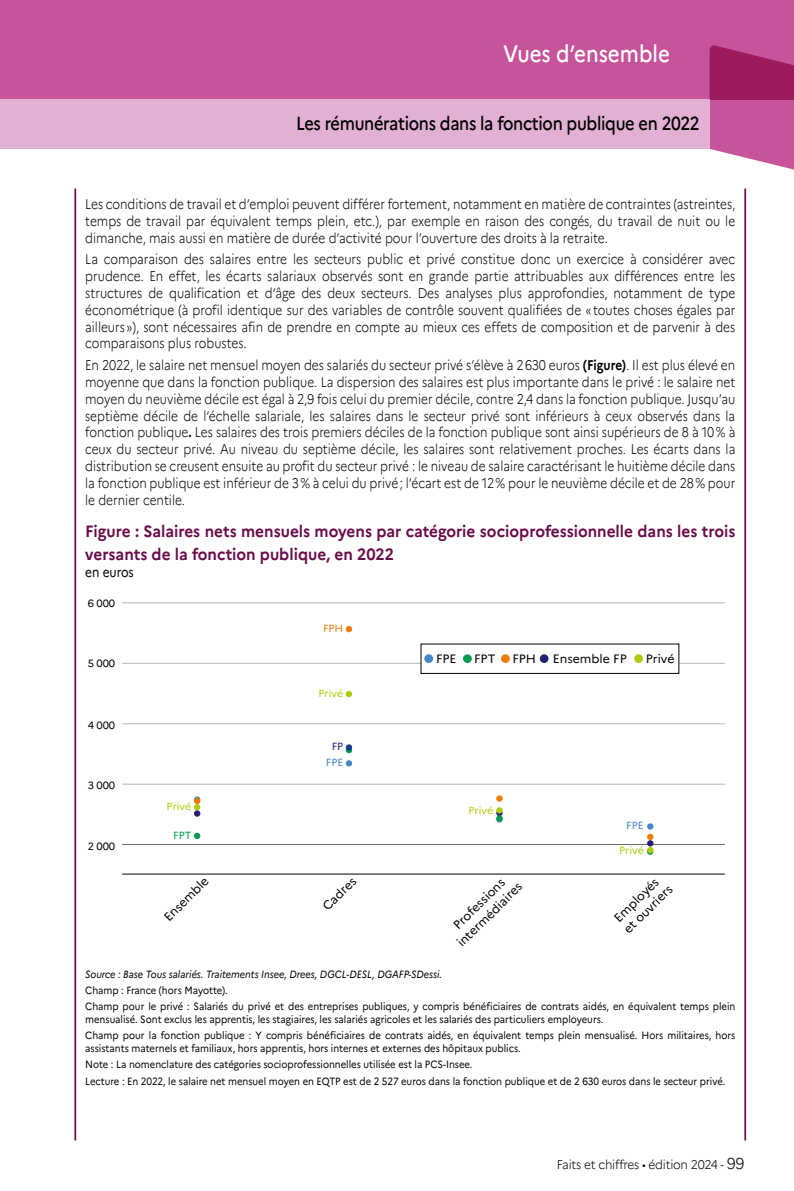
<style>
.page{position:relative;width:794px;height:1191px;background:#fff}
.page>*{position:absolute;margin:0;border:0;box-sizing:border-box;transform-origin:0 0}
.t1{font:500 23.62px "Marianne";color:#fff;scale:.87 1}
.t2{font:500 18.9px "Marianne";letter-spacing:-.02em;color:#000;scale:.87 1}
.t3{font:700 16.45px/22.8px "Marianne";color:#690c49;scale:.94 1}
.t4{font:300 14px/16.8px "Marianne";color:#000;text-align:justify;scale:.85 1}
.t5{font:14px "Marianne";color:#000;scale:.85 1}
.t6{font:300 12.6px "Marianne";letter-spacing:-.02em;color:#000;scale:.94 1}
.t7{font:12.25px/14.7px "Marianne";color:#000;text-align:center}
.t8{font:12.08px "Marianne";color:#000}
.t9{font:10.5px/16.3px "Marianne";color:#000;scale:.9 1}
.t10{font:italic 10.5px "Marianne";color:#000;scale:.9 1}
.t11{font:10.5px "Marianne";color:#000}
.t12{font:10.33px "Marianne";color:#afca0a}
.t13{font:10.33px "Marianne";color:#4587c7}
.t14{font:10.33px "Marianne";color:#009b50}
.t15{font:10.33px "Marianne";color:#ef7c00}
.t16{font:10.33px "Marianne";color:#232171}
.s1{font-weight:700}
.s2{font-size:15.75px}
</style>
<div class="page">
<div style="left:0;top:0;width:794px;height:99px;background:#c7539a"></div>
<svg style="left:709px;top:45px;width:85px;height:125px"></svg>
<div style="left:0;top:99px;width:709px;height:50px;background:#e1b0d2"></div>
<hr style="left:74px;top:189px;width:2px;height:951px;background:#690c49">
<hr style="left:744px;top:189px;width:2px;height:951px;background:#690c49">
<hr style="left:122px;top:602px;width:603px;height:1px;background:#000">
<hr style="left:122px;top:663px;width:603px;height:1px;background:#000">
<hr style="left:122px;top:723px;width:603px;height:1px;background:#000">
<hr style="left:122px;top:784px;width:603px;height:1px;background:#000">
<div style="left:421px;top:644px;width:258px;height:29px;background:#fff"></div>
<div style="left:420px;top:643px;width:259px;height:31px;border:1px solid #000"></div>
<div style="left:540px;top:655px;width:8px;height:7px;background:#232171;border-radius:50%"></div>
<div style="left:540px;top:654px;width:8px;height:9px;border:1px solid #232171;border-radius:50%"></div>
<hr style="left:122px;top:873px;width:603px;height:1px;background:#000">
<svg style="left:346px;top:626px;width:6px;height:6px"></svg>
<svg style="left:346px;top:691px;width:6px;height:6px"></svg>
<svg style="left:346px;top:744px;width:6px;height:9px"></svg>
<svg style="left:496px;top:795px;width:6px;height:6px"></svg>
<hr style="left:122px;top:844px;width:603px;height:1px;background:#000">
<svg style="left:346px;top:760px;width:6px;height:6px"></svg>
<svg style="left:194px;top:796px;width:6px;height:20px"></svg>
<div style="left:194px;top:832px;width:6px;height:7px;border:1px solid #009b50;border-radius:50%"></div>
<svg style="left:496px;top:807px;width:6px;height:15px"></svg>
<svg style="left:647px;top:823px;width:6px;height:31px"></svg>
<div style="left:425px;top:655px;width:7px;height:7px;background:#4587c7;border-radius:50%"></div>
<div style="left:424px;top:654px;width:9px;height:9px;border:1px solid #4587c7;border-radius:50%"></div>
<div style="left:463px;top:655px;width:8px;height:7px;background:#009b50;border-radius:50%"></div>
<div style="left:463px;top:654px;width:9px;height:9px;border:1px solid #009b50;border-radius:50%"></div>
<div style="left:501px;top:655px;width:8px;height:7px;background:#ef7c00;border-radius:50%"></div>
<div style="left:501px;top:654px;width:9px;height:9px;border:1px solid #ef7c00;border-radius:50%"></div>
<div style="left:635px;top:655px;width:7px;height:7px;background:#afca0a;border-radius:50%"></div>
<div style="left:634px;top:654px;width:9px;height:9px;border:1px solid #afca0a;border-radius:50%"></div>
<h1 class="t1" style="left:503px;top:39px;width:193px">Vues d’ensemble</h1>
<h2 class="t2" style="left:296px;top:112px;width:465px">Les rémunérations dans la fonction publique en 2022</h2>
<p class="t4" style="left:85px;top:196px;width:766px">Les conditions de travail et d’emploi peuvent différer fortement, notamment en matière de contraintes (astreintes, temps de travail par équivalent temps plein, etc.), par exemple en raison des congés, du travail de nuit ou le dimanche, mais aussi en matière de durée d’activité pour l’ouverture des droits à la retraite.</p>
<p class="t4" style="left:85px;top:251px;width:766px">La comparaison des salaires entre les secteurs public et privé constitue donc un exercice à considérer avec prudence. En effet, les écarts salariaux observés sont en grande partie attribuables aux différences entre les structures de qualification et d’âge des deux secteurs. Des analyses plus approfondies, notamment de type économétrique (à profil identique sur des variables de contrôle souvent qualifiées de « toutes choses égales par ailleurs»), sont nécessaires afin de prendre en compte au mieux ces effets de composition et de parvenir à des comparaisons plus robustes.</p>
<p class="t4" style="left:85px;top:357px;width:766px">En 2022, le salaire net mensuel moyen des salariés du secteur privé s’élève à 2630 euros <span class="s1">(Figure)</span>. Il est plus élevé en moyenne que dans la fonction publique. La dispersion des salaires est plus importante dans le privé : le salaire net moyen du neuvième décile est égal à 2,9 fois celui du premier décile, contre 2,4 dans la fonction publique. Jusqu’au septième décile de l’échelle salariale, les salaires dans le secteur privé sont inférieurs à ceux observés dans la fonction publique<span class="s1">.</span> Les salaires des trois premiers déciles de la fonction publique sont ainsi supérieurs de 8 à 10% à ceux du secteur privé. Au niveau du septième décile, les salaires sont relativement proches. Les écarts dans la distribution se creusent ensuite au profit du secteur privé : le niveau de salaire caractérisant le huitième décile dans la fonction publique est inférieur de 3% à celui du privé; l’écart est de 12% pour le neuvième décile et de 28% pour le dernier centile.</p>
<p class="t3" style="left:85px;top:520px;width:693px">Figure : Salaires nets mensuels moyens par catégorie socioprofessionnelle dans les trois versants de la fonction publique, en 2022</p>
<p class="t5" style="left:85px;top:563px;width:59px">en euros</p>
<p class="t11" style="left:88px;top:597px;width:29px">6 000</p>
<p class="t11" style="left:88px;top:657px;width:29px">5 000</p>
<p class="t11" style="left:88px;top:718px;width:29px">4 000</p>
<p class="t11" style="left:88px;top:778px;width:29px">3 000</p>
<p class="t11" style="left:88px;top:840px;width:29px">2 000</p>
<p class="t15" style="left:323px;top:622px;width:22px">FPH</p>
<p class="t12" style="left:318px;top:686px;width:26px">Privé</p>
<p class="t16" style="left:332px;top:740px;width:13px">FP</p>
<p class="t13" style="left:326px;top:756px;width:19px">FPE</p>
<p class="t8" style="left:436px;top:651px;width:22px">FPE</p>
<p class="t8" style="left:474px;top:651px;width:23px">FPT</p>
<p class="t8" style="left:512px;top:651px;width:25px">FPH</p>
<p class="t8" style="left:553px;top:651px;width:75px">Ensemble FP</p>
<p class="t8" style="left:646px;top:651px;width:30px">Privé</p>
<p class="t12" style="left:167px;top:800px;width:26px">Privé</p>
<p class="t12" style="left:468px;top:803px;width:26px">Privé</p>
<p class="t14" style="left:173px;top:828px;width:20px">FPT</p>
<p class="t13" style="left:626px;top:819px;width:19px">FPE</p>
<p class="t12" style="left:619px;top:844px;width:26px">Privé</p>
<p class="t7" style="left:161px;top:914px;width:59px;rotate:-45deg">Ensemble</p>
<p class="t7" style="left:319px;top:903px;width:43px;rotate:-45deg">Cadres</p>
<p class="t7" style="left:444px;top:928px;width:87px;rotate:-45deg">Professions intermédiaires</p>
<p class="t7" style="left:610px;top:915px;width:64px;text-align:left;rotate:-45deg">Employés et ouvriers</p>
<p class="t10" style="left:85px;top:967px;width:398px">Source : Base Tous salariés. Traitements Insee, Drees, DGCL-DESL, DGAFP-SDessi.</p>
<p class="t9" style="left:85px;top:982px;width:724px">Champ : France (hors Mayotte).<br>Champ pour le privé : Salariés du privé et des entreprises publiques, y compris bénéficiaires de contrats aidés, en équivalent temps plein</p>
<p class="t9" style="left:85px;top:1011px;width:724px">mensualisé. Sont exclus les apprentis, les stagiaires, les salariés agricoles et les salariés des particuliers employeurs.<br>Champ pour la fonction publique : Y compris bénéficiaires de contrats aidés, en équivalent temps plein mensualisé. Hors militaires, hors</p>
<p class="t9" style="left:85px;top:1040px;width:712px">assistants maternels et familiaux, hors apprentis, hors internes et externes des hôpitaux publics.<br>Note : La nomenclature des catégories socioprofessionnelles utilisée est la PCS-Insee.<br>Lecture : En 2022, le salaire net mensuel moyen en EQTP est de 2 527 euros dans la fonction publique et de 2 630 euros dans le secteur privé.</p>
<p class="t6" style="left:557px;top:1157px;width:201px">Faits et chiffres • édition 2024 - <span class="s2">99</span></p>
</div>
